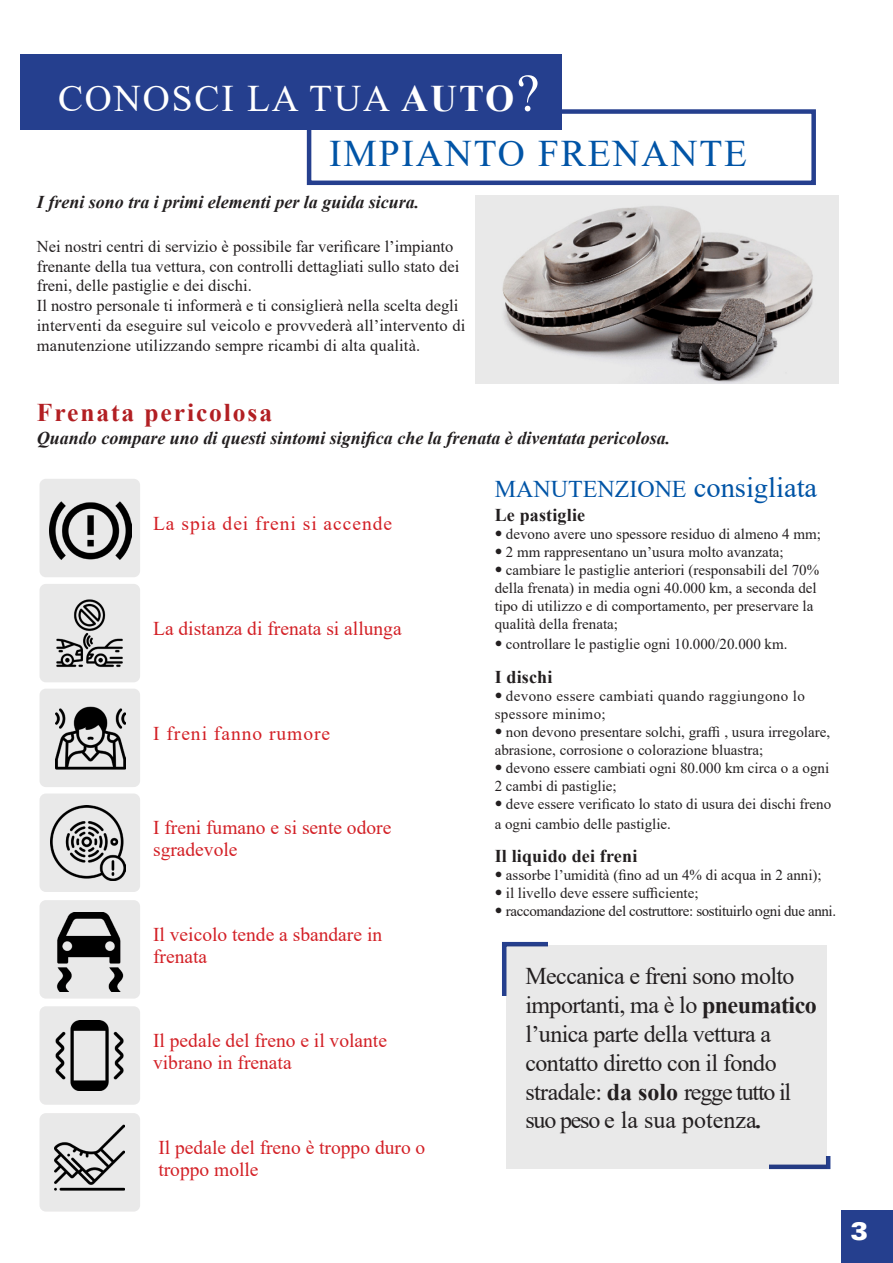
<style>
.page{position:relative;width:893px;height:1263px;background:#fff}
.page>*{position:absolute;margin:0;border:0;box-sizing:border-box;transform-origin:0 0}
.t1{font:37.5px "Times New Roman";letter-spacing:.05em;color:#fff}
.t2{font:37.5px "Times New Roman";letter-spacing:.05em;color:#0154a6}
.t3{font:700 25.5px "Times New Roman";letter-spacing:.075em;color:#b21f23}
.t4{font:900 25.5px "Univers";color:#fff}
.t5{font:24px/28.8px "Times New Roman";letter-spacing:-.025em;color:#231f20}
.t6{font:24px "Times New Roman";color:#0154a6}
.t7{font:19.5px/22.5px "Times New Roman";color:#d32026}
.t8{font:19.5px "Times New Roman";letter-spacing:.05em;color:#d32026}
.t9{font:italic 700 18px "Times New Roman";color:#231f20}
.t10{font:700 18px "Times New Roman";letter-spacing:.01em;color:#231f20}
.t11{font:16.5px/19.8px "Times New Roman";color:#231f20}
.t12{font:15px/18px "Times New Roman";color:#231f20}
.t13{font:15px/18px "Times New Roman";letter-spacing:.025em;color:#231f20}
.t14{font:15px "Times New Roman";letter-spacing:-.025em;color:#231f20}
.s1{font-weight:700}
.s2{font-size:52.5px}
.s3{font-size:28.5px}
.s4{font-family:"Univers";font-weight:300}
.s5{font-weight:700;font-style:italic}
</style>
<div class="page">
<div style="left:307px;top:109px;width:509px;height:76px;border:4px solid #253f8e"></div>
<div style="left:20px;top:54px;width:542px;height:76px;background:#253f8e"></div>
<div style="left:841px;top:1210px;width:52px;height:53px;background:#253f8e"></div>
<div style="left:506px;top:946px;width:320px;height:223px;background:#e9e9e9"></div>
<img style="left:475px;top:196px;width:364px;height:188px">
<div style="left:40px;top:1113px;width:100px;height:98px;background:#e9e9e9;border-radius:6px"></div>
<div style="left:40px;top:1006px;width:100px;height:99px;background:#e9e9e9;border-radius:6px"></div>
<div style="left:40px;top:900px;width:100px;height:99px;background:#e9e9e9;border-radius:6px"></div>
<div style="left:40px;top:793px;width:100px;height:99px;background:#e9e9e9;border-radius:6px"></div>
<div style="left:40px;top:689px;width:100px;height:98px;background:#e9e9e9;border-radius:6px"></div>
<div style="left:40px;top:584px;width:100px;height:98px;background:#e9e9e9;border-radius:6px"></div>
<div style="left:40px;top:479px;width:100px;height:98px;background:#e9e9e9;border-radius:6px"></div>
<img style="left:49px;top:501px;width:82px;height:59px">
<img style="left:56px;top:599px;width:67px;height:68px">
<img style="left:55px;top:706px;width:70px;height:64px">
<img style="left:50px;top:805px;width:75px;height:75px">
<img style="left:56px;top:912px;width:68px;height:79px">
<img style="left:55px;top:1020px;width:69px;height:71px">
<img style="left:55px;top:1124px;width:70px;height:67px">
<p class="t1" style="left:58px;top:72px;width:483px">CONOSCI LA TUA <span class="s1">AUTO</span><span class="s2">?</span></p>
<p class="t2" style="left:329px;top:127px;width:419px">IMPIANTO FRENANTE</p>
<p class="t9" style="left:37px;top:189px;width:384px">I freni sono tra i primi elementi per la guida sicura.</p>
<p class="t11" style="left:37px;top:236px;width:424px">Nei nostri centri di servizio è possibile far verificare l’impianto frenante della tua vettura, con controlli dettagliati sullo stato dei freni, delle pastiglie e dei dischi.</p>
<p class="t11" style="left:37px;top:295px;width:430px">Il nostro personale ti informerà e ti consiglierà nella scelta degli interventi da eseguire sul veicolo e provvederà all’intervento di manutenzione utilizzando sempre ricambi di alta qualità.</p>
<p class="t3" style="left:37px;top:394px;width:237px">Frenata pericolosa</p>
<p class="t9" style="left:37px;top:425px;width:635px">Quando compare uno di questi sintomi significa che la frenata è diventata pericolosa.</p>
<p class="t8" style="left:153px;top:510px;width:241px">La spia dei freni si accende</p>
<p class="t7" style="left:153px;top:617px;width:250px">La distanza di frenata si allunga</p>
<p class="t8" style="left:153px;top:720px;width:179px">I freni fanno rumore</p>
<p class="t7" style="left:153px;top:815px;width:240px">I freni fumano e si sente odore sgradevole</p>
<p class="t7" style="left:153px;top:922px;width:231px">Il veicolo tende a sbandare in frenata</p>
<p class="t7" style="left:153px;top:1028px;width:235px">Il pedale del freno e il volante vibrano in frenata</p>
<p class="t7" style="left:158px;top:1135px;width:268px">Il pedale del freno è troppo duro o troppo molle</p>
<p class="t6" style="left:495px;top:472px;width:324px">MANUTENZIONE <span class="s3">consigliata</span></p>
<p class="t10" style="left:495px;top:502px;width:92px">Le pastiglie</p>
<p class="t12" style="left:495px;top:525px;width:328px"><span class="s4">∙</span> devono avere uno spessore residuo di almeno 4 mm;</p>
<p class="t12" style="left:495px;top:543px;width:291px"><span class="s4">∙</span> 2 mm rappresentano un’usura molto avanzata;</p>
<p class="t12" style="left:495px;top:561px;width:326px"><span class="s4">∙</span> cambiare le pastiglie anteriori (responsabili del 70% della frenata) in media ogni 40.000 km, a seconda del tipo di utilizzo e di comportamento, per preservare la qualità della frenata;</p>
<p class="t12" style="left:495px;top:635px;width:294px"><span class="s4">∙</span> controllare le pastiglie ogni 10.000/20.000 km.</p>
<p class="t10" style="left:495px;top:664px;width:59px">I dischi</p>
<p class="t13" style="left:495px;top:686px;width:312px"><span class="s4">∙</span> devono essere cambiati quando raggiungono lo spessore minimo;</p>
<p class="t12" style="left:495px;top:722px;width:337px"><span class="s4">∙</span> non devono presentare solchi, graffi , usura irregolare, abrasione, corrosione o colorazione bluastra;</p>
<p class="t12" style="left:495px;top:758px;width:336px"><span class="s4">∙</span> devono essere cambiati ogni 80.000 km circa o a ogni<br>2 cambi di pastiglie;</p>
<p class="t12" style="left:495px;top:793px;width:338px;line-height:19.8px"><span class="s4">∙</span> deve essere verificato lo stato di usura dei dischi freno a ogni cambio delle pastiglie.</p>
<p class="t10" style="left:495px;top:843px;width:144px">Il liquido dei freni</p>
<p class="t12" style="left:495px;top:866px;width:328px"><span class="s4">∙</span> assorbe l’umidità (fino ad un 4% di acqua in 2 anni);</p>
<p class="t12" style="left:495px;top:884px;width:205px"><span class="s4">∙</span> il livello deve essere sufficiente;</p>
<p class="t14" style="left:495px;top:900px;width:343px"><span class="s4">∙</span> raccomandazione del costruttore: sostituirlo ogni due anni.</p>
<p class="t5" style="left:525px;top:961px;width:293px">Meccanica e freni sono molto importanti, ma è lo <span class="s1">pneumatico </span>l’unica parte della vettura a</p>
<p class="t5" style="left:525px;top:1048px;width:267px">contatto diretto con il fondo stradale: <span class="s1">da solo</span> regge tutto il suo peso e la sua potenza<span class="s5">.</span></p>
<p class="t4" style="left:851px;top:1214px;width:19px">3</p>
</div>
